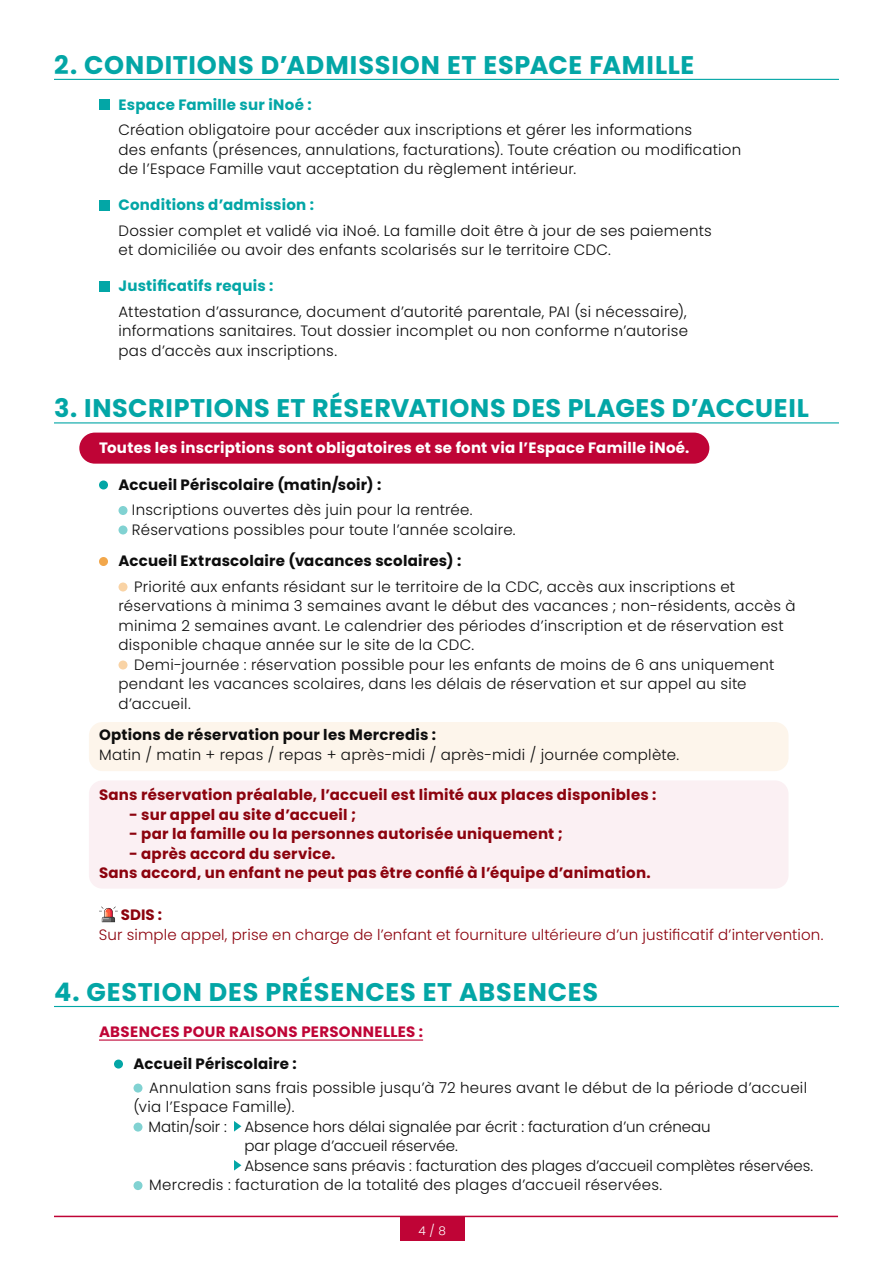
<style>
.page{position:relative;width:893px;height:1263px;background:#fff}
.page>*{position:absolute;margin:0;border:0;box-sizing:border-box;transform-origin:0 0}
.t1{font:700 25.5px "Poppins";letter-spacing:.03em;color:#03a6a6}
.t2{font:300 15px/19.5px "Poppins";letter-spacing:.015em;color:#0d0d0d}
.t3{font:700 15px/19.5px "Poppins";letter-spacing:.015em;color:#8c030e}
.t4{font:700 15px "Poppins";letter-spacing:.015em;color:#0d0d0d}
.t5{font:300 15px "Poppins";letter-spacing:.01em;color:#8c030e}
.t6{font:700 15px "Poppins";letter-spacing:.015em;color:#fff}
.t7{font:300 15px "Poppins";letter-spacing:-.005em;color:#0d0d0d}
.t8{font:700 15px "Poppins";letter-spacing:.015em;color:#03a6a6}
.t9{font:700 15px "Poppins";letter-spacing:.025em;color:#bf0436}
.t10{font:300 12px "Poppins";color:#fff}
</style>
<div class="page">
<div style="left:79px;top:433px;width:630px;height:31px;background:#bf0436;border-radius:16px"></div>
<div style="left:89px;top:722px;width:699px;height:49px;background:#fdf5eb;border-radius:14px"></div>
<div style="left:89px;top:780px;width:699px;height:109px;background:#fbf0f3;border-radius:13px"></div>
<hr style="left:54px;top:1216px;width:784px;height:1px;background:#bf0436">
<div style="left:400px;top:1216px;width:64px;height:24px;background:#bf0436"></div>
<hr style="left:54px;top:79px;width:785px;height:1px;background:#03a6a6">
<hr style="left:54px;top:422px;width:785px;height:1px;background:#03a6a6">
<hr style="left:54px;top:1006px;width:785px;height:1px;background:#03a6a6">
<hr style="left:99px;top:1039px;width:324px;height:1px;background:#bf0436">
<div style="left:99px;top:99px;width:11px;height:11px;background:#03a6a6"></div>
<div style="left:99px;top:200px;width:11px;height:10px;background:#03a6a6"></div>
<div style="left:99px;top:281px;width:11px;height:10px;background:#03a6a6"></div>
<div style="left:99px;top:480px;width:9px;height:9px;background:#03a6a6;border-radius:50%"></div>
<div style="left:118px;top:506px;width:10px;height:9px;background:#81d2d2;border-radius:50%"></div>
<div style="left:118px;top:525px;width:10px;height:9px;background:#81d2d2;border-radius:50%"></div>
<div style="left:99px;top:557px;width:9px;height:9px;background:#f2a74b;border-radius:50%"></div>
<div style="left:118px;top:582px;width:10px;height:9px;background:#f9d3a5;border-radius:50%"></div>
<div style="left:118px;top:660px;width:10px;height:9px;background:#f9d3a5;border-radius:50%"></div>
<svg style="left:99px;top:906px;width:19px;height:16px"></svg>
<div style="left:114px;top:1059px;width:9px;height:9px;background:#03a6a6;border-radius:50%"></div>
<div style="left:134px;top:1083px;width:8px;height:9px;background:#81d2d2;border-radius:50%"></div>
<div style="left:134px;top:1122px;width:8px;height:9px;background:#81d2d2;border-radius:50%"></div>
<svg style="left:234px;top:1121px;width:7px;height:10px"></svg>
<svg style="left:234px;top:1160px;width:7px;height:10px"></svg>
<div style="left:134px;top:1181px;width:8px;height:9px;background:#81d2d2;border-radius:50%"></div>
<h1 class="t1" style="left:54px;top:50px;width:642px">2. CONDITIONS D’ADMISSION ET ESPACE FAMILLE</h1>
<p class="t8" style="left:118px;top:96px;width:195px">Espace Famille sur iNoé :</p>
<p class="t2" style="left:118px;top:121px;width:624px">Création obligatoire pour accéder aux inscriptions et gérer les informations<br>des enfants (présences, annulations, facturations). Toute création ou modification de l’Espace Famille vaut acceptation du règlement intérieur.</p>
<p class="t8" style="left:118px;top:196px;width:197px">Conditions d’admission :</p>
<p class="t2" style="left:118px;top:221px;width:595px">Dossier complet et validé via iNoé. La famille doit être à jour de ses paiements et domiciliée ou avoir des enfants scolarisés sur le territoire CDC.</p>
<p class="t8" style="left:118px;top:277px;width:156px">Justificatifs requis :</p>
<p class="t2" style="left:118px;top:302px;width:571px;text-align:justify">Attestation d’assurance, document d’autorité parentale, PAI (si nécessaire), informations sanitaires. Tout dossier incomplet ou non conforme n’autorise pas d’accès aux inscriptions.</p>
<h1 class="t1" style="left:54px;top:394px;width:756px">3. INSCRIPTIONS ET RÉSERVATIONS DES PLAGES D’ACCUEIL</h1>
<p class="t6" style="left:99px;top:439px;width:592px">Toutes les inscriptions sont obligatoires et se font via l’Espace Famille iNoé.</p>
<p class="t4" style="left:118px;top:475px;width:264px">Accueil Périscolaire (matin/soir) :</p>
<p class="t2" style="left:132px;top:500px;width:385px">Inscriptions ouvertes dès juin pour la rentrée.<br>Réservations possibles pour toute l’année scolaire.</p>
<p class="t4" style="left:118px;top:552px;width:344px">Accueil Extrascolaire (vacances scolaires) :</p>
<p class="t2" style="left:118px;top:577px;width:679px;text-indent:16px">Priorité aux enfants résidant sur le territoire de la CDC, accès aux inscriptions et réservations à minima 3 semaines avant le début des vacances ; non-résidents, accès à minima 2 semaines avant. Le calendrier des périodes d’inscription et de réservation est disponible chaque année sur le site de la CDC.</p>
<p class="t2" style="left:118px;top:655px;width:657px;text-indent:16px">Demi-journée : réservation possible pour les enfants de moins de 6 ans uniquement pendant les vacances scolaires, dans les délais de réservation et sur appel au site d’accueil.</p>
<p class="t4" style="left:99px;top:726px;width:339px">Options de réservation pour les Mercredis :</p>
<p class="t2" style="left:99px;top:745px;width:582px">Matin / matin + repas / repas + après-midi / après-midi / journée complète.</p>
<p class="t3" style="left:99px;top:785px;width:559px">Sans réservation préalable, l’accueil est limité aux places disponibles :</p>
<p class="t3" style="left:129px;top:805px;width:229px">- sur appel au site d’accueil ;</p>
<p class="t3" style="left:129px;top:824px;width:435px">- par la famille ou la personnes autorisée uniquement ;</p>
<p class="t3" style="left:99px;top:844px;width:553px;text-indent:30px">- après accord du service.<br>Sans accord, un enfant ne peut pas être confié à l’équipe d’animation.</p>
<p class="t3" style="left:121px;top:905px;width:43px">SDIS :</p>
<p class="t5" style="left:99px;top:925px;width:726px">Sur simple appel, prise en charge de l’enfant et fourniture ultérieure d’un justificatif d’intervention.</p>
<h1 class="t1" style="left:54px;top:977px;width:546px">4. GESTION DES PRÉSENCES ET ABSENCES</h1>
<p class="t9" style="left:99px;top:1023px;width:326px">ABSENCES POUR RAISONS PERSONNELLES :</p>
<p class="t4" style="left:134px;top:1054px;width:165px">Accueil Périscolaire :</p>
<p class="t2" style="left:149px;top:1078px;width:659px">Annulation sans frais possible jusqu’à 72 heures avant le début de la période d’accueil</p>
<p class="t2" style="left:134px;top:1097px;width:162px">(via l’Espace Famille).</p>
<p class="t2" style="left:148px;top:1117px;width:564px">Matin/soir : Absence hors délai signalée par écrit : facturation d’un créneau</p>
<p class="t2" style="left:244px;top:1136px;width:215px">par plage d’accueil réservée.</p>
<p class="t7" style="left:244px;top:1156px;width:570px">Absence sans préavis : facturation des plages d’accueil complètes réservées.</p>
<p class="t2" style="left:149px;top:1175px;width:514px">Mercredis : facturation de la totalité des plages d’accueil réservées.</p>
<p class="t10" style="left:419px;top:1223px;width:29px">4 / 8</p>
</div>
